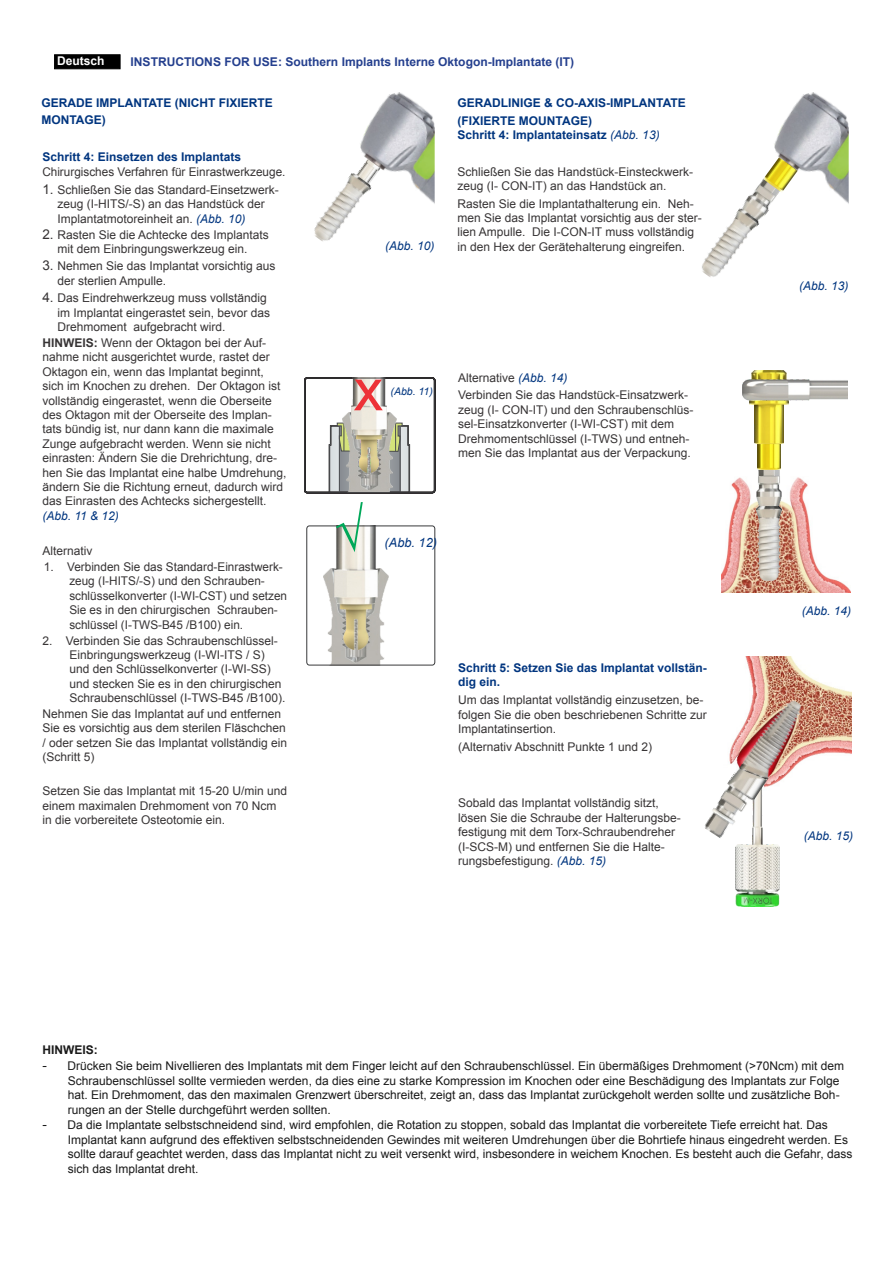
<style>
.page{position:relative;width:893px;height:1263px;background:#fff}
.page>*{position:absolute;margin:0;border:0;box-sizing:border-box;transform-origin:0 0}
.Paragraph_Style1{font:59.1px "Arial";color:#ed3237}
.Paragraph_Style1-2{font:700 52.8px "Arial";color:#00a859}
.Paragraph_Style1-3{font:italic 12.75px "Arial";color:#00357f}
.Paragraph_Style1-4{font:12px/14.4px "Arial";color:#373435}
.t1{font:12px/14.4px "Arial";color:#1a1a1a}
.Paragraph_Style15{font:12px/14.4px "Arial";color:#373435}
.Paragraph_Style1-5{font:700 12px/14.4px "Arial";color:#00357f}
.Paragraph_Style4{font:700 12px "Arial";color:#243f8e}
.Paragraph_Style1-6{font:italic 12px "Arial";color:#00357f}
.Paragraph_Style1-7{font:700 12px "Arial";color:#1a1a1a}
.Paragraph_Style1-8{font:700 12px "Arial";color:#fff}
.Paragraph_Style1-9{font:italic 10.5px "Arial";color:#00357f}
.s1{color:#fff}
.s2{font-size:13.5px}
.s3{font-style:italic;color:#00357f}
.s4{font-weight:700}
.s5{font-weight:400;font-style:italic}
</style>
<div class="page">
<svg style="left:304px;top:377px;width:132px;height:117px"></svg>
<svg style="left:306px;top:526px;width:129px;height:139px"></svg>
<img style="left:729px;top:656px;width:122px;height:108px">
<img style="left:736px;top:842px;width:43px;height:64px">
<img style="left:737px;top:695px;width:75px;height:92px">
<img style="left:705px;top:768px;width:62px;height:74px">
<img style="left:358px;top:92px;width:77px;height:112px">
<img style="left:742px;top:179px;width:30px;height:40px">
<img style="left:702px;top:208px;width:58px;height:69px">
<img style="left:763px;top:167px;width:9px;height:26px">
<img style="left:772px;top:92px;width:77px;height:112px">
<img style="left:721px;top:477px;width:129px;height:116px">
<img style="left:756px;top:447px;width:25px;height:59px">
<img style="left:756px;top:506px;width:25px;height:74px">
<img style="left:757px;top:444px;width:23px;height:25px">
<img style="left:754px;top:408px;width:30px;height:36px">
<img style="left:314px;top:172px;width:58px;height:70px">
<img style="left:743px;top:370px;width:104px;height:38px">
<div style="left:55px;top:55px;width:65px;height:14px;background:#000;border:1px solid #000"></div>
<p class="Paragraph_Style1-8" style="left:57px;top:53px;width:49px">Deutsch</p>
<p class="Paragraph_Style4" style="left:131px;top:54px;width:476px">INSTRUCTIONS FOR USE: Southern Implants Interne Oktogon-Implantate (IT) <span class="s1">lisch</span></p>
<p class="Paragraph_Style1-5" style="left:41px;top:96px;width:233px">GERADE IMPLANTATE (NICHT FIXIERTE</p>
<p class="Paragraph_Style1-5" style="left:41px;top:113px;width:66px">MONTAGE)</p>
<p class="Paragraph_Style1-5" style="left:42px;top:150px;width:200px">Schritt 4: Einsetzen des Implantats</p>
<p class="Paragraph_Style1-4" style="left:42px;top:165px;width:245px">Chirurgisches Verfahren für Einrastwerkzeuge.</p>
<p class="Paragraph_Style1-4" style="left:57px;top:183px;width:223px;text-indent:-15px"><span class="s2">1.</span> Schließen Sie das Standard-Einsetzwerk&shy;zeug (I-HITS/-S) an das Handstück der<br>Implantatmotoreinheit an. <span class="s3">(Abb. 10)</span></p>
<p class="Paragraph_Style1-4" style="left:42px;top:227px;width:228px;text-align:center"><span class="s2">2.</span> Rasten Sie die Achtecke des Implantats mit dem Einbringungswerkzeug ein.</p>
<p class="Paragraph_Style1-4" style="left:57px;top:259px;width:220px;text-indent:-15px"><span class="s2">3.</span> Nehmen Sie das Implantat vorsichtig aus der sterlien Ampulle.</p>
<p class="Paragraph_Style1-4" style="left:57px;top:291px;width:214px;text-indent:-15px"><span class="s2">4.</span> Das Eindrehwerkzeug muss vollständig im Implantat eingerastet sein, bevor das<br>Drehmoment aufgebracht wird.</p>
<p class="Paragraph_Style1-4" style="left:42px;top:336px;width:246px"><span class="s4">HINWEIS:</span> Wenn der Oktagon bei der Auf&shy;nahme nicht ausgerichtet wurde, rastet der Oktagon ein, wenn das Implantat beginnt, sich im Knochen zu drehen. Der Oktagon ist vollständig eingerastet, wenn die Oberseite des Oktagon mit der Oberseite des Implan&shy;tats bündig ist, nur dann kann die maximale Zunge aufgebracht werden. Wenn sie nicht einrasten: Ändern Sie die Drehrichtung, dre&shy;hen Sie das Implantat eine halbe Umdrehung, ändern Sie die Richtung erneut, dadurch wird das Einrasten des Achtecks sichergestellt. <span class="s3">(Abb. 11 &amp; 12)</span></p>
<p class="Paragraph_Style1-4" style="left:42px;top:544px;width:52px">Alternativ</p>
<p class="Paragraph_Style15" style="left:69px;top:560px;width:219px;text-indent:-26px">1. Verbinden Sie das Standard-Einrastwerk&shy;zeug (I-HITS/-S) und den Schrauben&shy;schlüsselkonverter (I-WI-CST) und setzen Sie es in den chirurgischen Schrauben&shy;schlüssel (I-TWS-B45 /B100) ein.</p>
<p class="Paragraph_Style15" style="left:69px;top:633px;width:218px;text-indent:-27px">2. Verbinden Sie das Schraubenschlüssel-Einbringungswerkzeug (I-WI-ITS / S) und den Schlüsselkonverter (I-WI-SS) und stecken Sie es in den chirurgischen Schraubenschlüssel (I-TWS-B45 /B100).</p>
<p class="Paragraph_Style1-4" style="left:42px;top:707px;width:246px">Nehmen Sie das Implantat auf und entfernen Sie es vorsichtig aus dem sterilen Fläschchen / oder setzen Sie das Implantat vollständig ein (Schritt 5)</p>
<p class="Paragraph_Style1-4" style="left:42px;top:784px;width:246px">Setzen Sie das Implantat mit 15-20 U/min und einem maximalen Drehmoment von 70 Ncm in die vorbereitete Osteotomie ein.</p>
<p class="Paragraph_Style1-6" style="left:385px;top:238px;width:51px">(Abb. 10)</p>
<p class="Paragraph_Style1-5" style="left:458px;top:96px;width:230px">GERADLINIGE &amp; CO-AXIS-IMPLANTATE</p>
<p class="Paragraph_Style1-5" style="left:458px;top:114px;width:204px">(FIXIERTE MOUNTAGE)<br>Schritt 4: Implantateinsatz <span class="s5">(Abb. 13)</span></p>
<p class="Paragraph_Style1-4" style="left:458px;top:165px;width:237px">Schließen Sie das Handstück-Einsteckwerk&shy;zeug (I- CON-IT) an das Handstück an.</p>
<p class="Paragraph_Style1-4" style="left:458px;top:196px;width:246px">Rasten Sie die Implantathalterung ein. Neh&shy;men Sie das Implantat vorsichtig aus der ster&shy;lien Ampulle. Die I-CON-IT muss vollständig in den Hex der Gerätehalterung eingreifen.</p>
<p class="Paragraph_Style1" style="left:354px;top:351px;width:31px">x</p>
<p class="Paragraph_Style1-9" style="left:391px;top:385px;width:44px">(Abb. 11)</p>
<p class="Paragraph_Style1-2" style="left:334px;top:497px;width:30px">√</p>
<p class="Paragraph_Style1-3" style="left:385px;top:534px;width:54px">(Abb. 12)</p>
<p class="Paragraph_Style1-4" style="left:458px;top:371px;width:111px">Alternative <span class="s3">(Abb. 14)</span></p>
<p class="Paragraph_Style1-4" style="left:458px;top:388px;width:237px">Verbinden Sie das Handstück-Einsatzwerk&shy;zeug (I- CON-IT) und den Schraubenschlüs&shy;sel-Einsatzkonverter (I-WI-CST) mit dem Drehmomentschlüssel (I-TWS) und entneh&shy;men Sie das Implantat aus der Verpackung.</p>
<p class="Paragraph_Style1-5" style="left:458px;top:660px;width:250px">Schritt 5: Setzen Sie das Implantat vollstän&shy;dig ein.</p>
<p class="Paragraph_Style1-4" style="left:458px;top:693px;width:250px">Um das Implantat vollständig einzusetzen, be&shy;folgen Sie die oben beschriebenen Schritte zur<br>Implantatinsertion.</p>
<p class="Paragraph_Style1-4" style="left:458px;top:739px;width:196px">(Alternativ Abschnitt Punkte 1 und 2)</p>
<p class="Paragraph_Style1-4" style="left:458px;top:796px;width:224px">Sobald das Implantat vollständig sitzt, lösen Sie die Schraube der Halterungsbe&shy;festigung mit dem Torx-Schraubendreher (I-SCS-M) und entfernen Sie die Halte&shy;rungsbefestigung. <span class="s3">(Abb. 15)</span></p>
<p class="Paragraph_Style1-6" style="left:799px;top:278px;width:51px">(Abb. 13)</p>
<p class="Paragraph_Style1-6" style="left:802px;top:603px;width:51px">(Abb. 14)</p>
<p class="Paragraph_Style1-6" style="left:804px;top:828px;width:51px">(Abb. 15)</p>
<p class="Paragraph_Style1-7" style="left:42px;top:1042px;width:57px">HINWEIS:</p>
<p class="t1" style="left:68px;top:1059px;width:778px;text-indent:-26px"><span class="s2">-</span> Drücken Sie beim Nivellieren des Implantats mit dem Finger leicht auf den Schraubenschlüssel. Ein übermäßiges Drehmoment (&gt;70Ncm) mit dem Schraubenschlüssel sollte vermieden werden, da dies eine zu starke Kompression im Knochen oder eine Beschädigung des Implantats zur Folge hat. Ein Drehmoment, das den maximalen Grenzwert überschreitet, zeigt an, dass das Implantat zurückgeholt werden sollte und zusätzliche Boh&shy;rungen an der Stelle durchgeführt werden sollten.</p>
<p class="t1" style="left:68px;top:1118px;width:786px;text-indent:-26px"><span class="s2">-</span> Da die Implantate selbstschneidend sind, wird empfohlen, die Rotation zu stoppen, sobald das Implantat die vorbereitete Tiefe erreicht hat. Das Implantat kann aufgrund des effektiven selbstschneidenden Gewindes mit weiteren Umdrehungen über die Bohrtiefe hinaus eingedreht werden. Es sollte darauf geachtet werden, dass das Implantat nicht zu weit versenkt wird, insbesondere in weichem Knochen. Es besteht auch die Gefahr, dass sich das Implantat dreht.</p>
</div>
